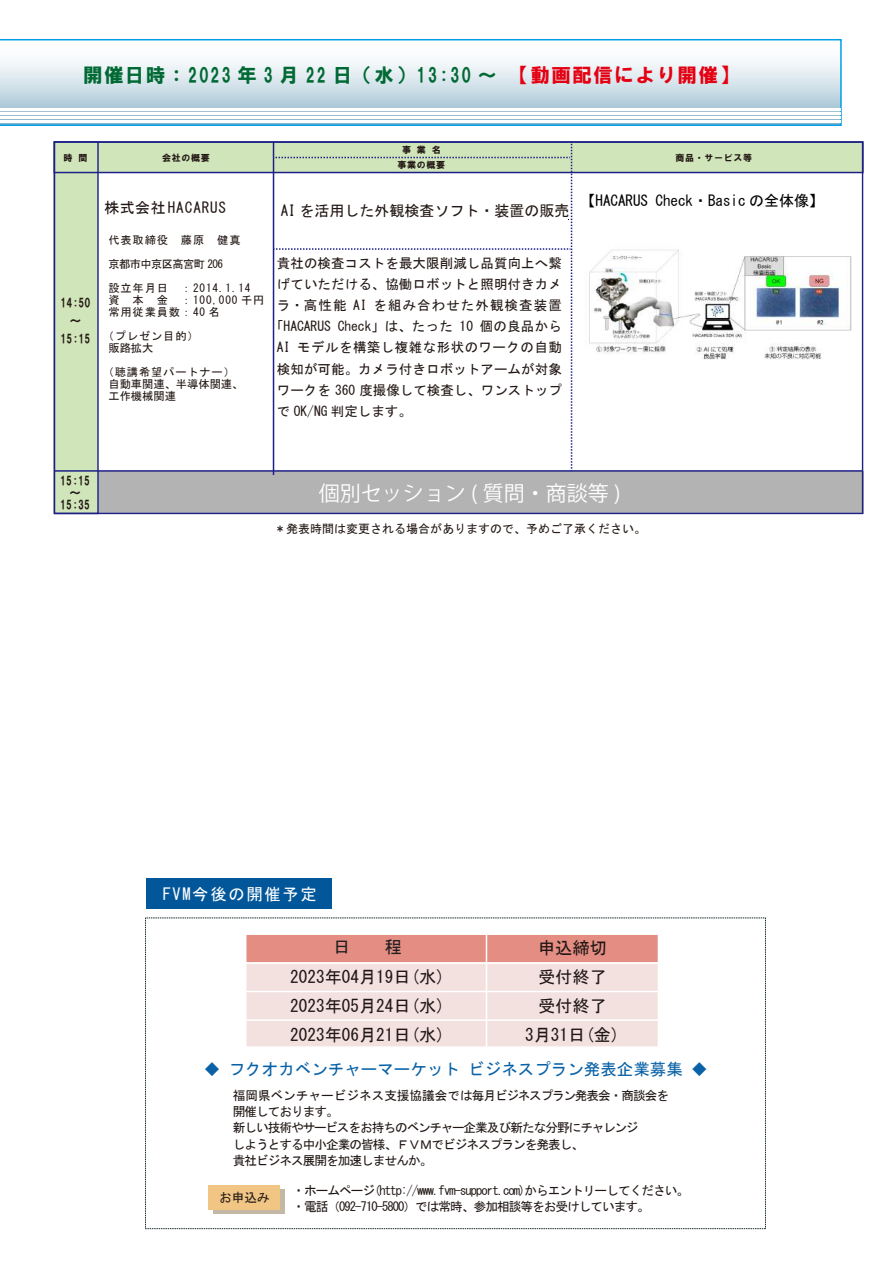
<style>
.page{position:relative;width:893px;height:1263px;background:#fff}
.page>*{position:absolute;margin:0;border:0;box-sizing:border-box;transform-origin:0 0}
.t1{font:21px "Koz Go Pro";color:#fff}
.t2{font:19.5px "HG Soei Kakugothic UB";letter-spacing:.075em;color:#006934}
.t3{font:17.25px/28.7px "MS Gothic";color:#201714;text-align:justify}
.t4{font:17.25px "MS Gothic";color:#231f20}
.t5{font:16.5px "MS Gothic";color:#0962a7}
.t6{font:16.35px "MS Gothic";letter-spacing:.1em;color:#fff}
.t7{font:15px "MS Gothic";color:#000}
.t8{font:15px "MS Gothic";color:#231815}
.t9{font:15px "MS Gothic";letter-spacing:.06em;color:#231815}
.t10{font:13.5px "MS Gothic";letter-spacing:.005em;color:#231815}
.t11{font:13.5px "MS Gothic";letter-spacing:.035em;color:#231815}
.t12{font:13.5px "MS Gothic";letter-spacing:.08em;color:#231815}
.t13{font:12.6px/16.4px "MS Gothic";letter-spacing:-.075em;color:#201714}
.t14{font:12px "MS Gothic";color:#231815}
.t15{font:12px/18px "HG Soei Kakugothic UB";color:#231815;text-align:center}
.t16{font:11.25px/24px "MS Gothic";letter-spacing:.075em;color:#231815}
.t17{font:11.25px/12px "MS Gothic";color:#231815}
.t18{font:9px/15px "HG Soei Kakugothic UB";letter-spacing:.075em;color:#231815;text-align:center}
.s1{color:#e40012}
</style>
<div class="page">
<div style="left:54px;top:471px;width:809px;height:42px;background:#b3b3b4"></div>
<svg style="left:0;top:39px;width:842px;height:87px"></svg>
<hr style="left:0;top:108px;width:841px;height:2px;background:#fff">
<hr style="left:0;top:112px;width:841px;height:2px;background:#fff">
<hr style="left:0;top:117px;width:841px;height:2px;background:#fff">
<hr style="left:0;top:121px;width:841px;height:2px;background:#fff">
<div style="left:54px;top:141px;width:810px;height:32px;background:#d0e5b9;border:2px solid #1d2086"></div>
<hr style="left:273px;top:142px;width:1px;height:333px;background:#1d2086">
<div style="left:54px;top:141px;width:45px;height:373px;background:#d0e5b9;border:1px solid #1d2086"></div>
<hr style="left:54px;top:172px;width:44px;height:1px;background:#1d2086">
<hr style="left:55px;top:470px;width:808px;height:2px;background:#1d2086">
<svg style="left:274px;top:143px;width:298px;height:328px"></svg>
<div style="left:146px;top:879px;width:185px;height:30px;background:#02579b"></div>
<div style="left:213px;top:1190px;width:71px;height:24px;background:linear-gradient(to right,#c2b8a5,#c2b8a5)"></div>
<div style="left:209px;top:1185px;width:71px;height:24px;background:#f1c685"></div>
<div style="left:245px;top:962px;width:414px;height:86px;background:#f2e1de;border:2px solid #fff"></div>
<hr style="left:246px;top:991px;width:412px;height:1px;background:#fff">
<hr style="left:486px;top:963px;width:1px;height:84px;background:#fff">
<div style="left:245px;top:933px;width:414px;height:30px;background:#e38d83;border:2px solid #fff"></div>
<svg style="left:486px;top:934px;width:1px;height:29px"></svg>
<hr style="left:246px;top:1019px;width:412px;height:2px;background:#fff">
<img style="left:589px;top:249px;width:263px;height:110px">
<h2 class="t2" style="left:83px;top:65px;width:657px">開催日時：2023 年 3 月 22 日（水）13:30 ～　<span class="s1">【動画配信により開催】</span></h2>
<p class="t18" style="left:162px;top:150px;width:49px">会社の概要</p>
<p class="t18" style="left:398px;top:142px;width:49px">事 業 名事業の概要</p>
<p class="t18" style="left:64px;top:150px;width:25px">時 間</p>
<p class="t18" style="left:675px;top:150px;width:78px">商品・サービス等</p>
<p class="t15" style="left:61px;top:294px;width:31px">14:50～<br>15:15</p>
<p class="t9" style="left:104px;top:200px;width:123px">株式会社HACARUS</p>
<p class="t16" style="left:108px;top:228px;width:144px">代表取締役　藤原　健真京都市中京区高宮町 206<br>設立年月日　：2014.1.14</p>
<p class="t16" style="left:108px;top:294px;width:158px;line-height:12px">資　本　金　：100,000 千円常用従業員数：40 名</p>
<p class="t16" style="left:108px;top:330px;width:92px;line-height:12px;text-indent:-6px">（プレゼン目的）販路拡大</p>
<p class="t17" style="left:108px;top:366px;width:136px;text-indent:-6px">（聴講希望パートナー）自動車関連、半導体関連、工作機械関連</p>
<p class="t8" style="left:281px;top:203px;width:290px">AI を活用した外観検査ソフト・装置の販売</p>
<p class="t10" style="left:277px;top:257px;width:287px">貴社の検査コストを最大限削減し品質向上へ繋</p>
<p class="t10" style="left:277px;top:278px;width:286px">げていただける、協働ロボットと照明付きカメ</p>
<p class="t12" style="left:277px;top:299px;width:286px">ラ・高性能 AI を組み合わせた外観検査装置</p>
<p class="t10" style="left:270px;top:320px;width:293px">「HACARUS Check」は、たった 10 個の良品から</p>
<p class="t11" style="left:277px;top:341px;width:287px">AI モデルを構築し複雑な形状のワークの自動</p>
<p class="t10" style="left:277px;top:362px;width:286px">検知が可能。カメラ付きロボットアームが対象</p>
<p class="t10" style="left:277px;top:383px;width:286px">ワークを 360 度撮像して検査し、ワンストップ</p>
<p class="t10" style="left:277px;top:404px;width:136px">で OK/NG 判定します。</p>
<p class="t7" style="left:580px;top:193px;width:245px">【HACARUS Check・Basic の全体像】</p>
<p class="t15" style="left:60px;top:474px;width:31px;line-height:12px">15:15～<br>15:35</p>
<h1 class="t1" style="left:319px;top:480px;width:303px">個別セッション ( 質問・商談等 )</h1>
<p class="t14" style="left:274px;top:522px;width:373px">＊発表時間は変更される場合がありますので、予めご了承ください。</p>
<p class="t6" style="left:163px;top:886px;width:155px">FVM今後の開催予定</p>
<h3 class="t4" style="left:333px;top:938px;width:19px">日</h3>
<h3 class="t4" style="left:385px;top:938px;width:19px">程</h3>
<h3 class="t3" style="left:290px;top:963px;width:156px">2023年04月19日(水)<br>2023年05月24日(水)<br>2023年06月21日(水)</h3>
<h3 class="t3" style="left:538px;top:933px;width:70px">申込締切</h3>
<h3 class="t3" style="left:525px;top:963px;width:96px;text-align:center">受付終了<br>受付終了<br>3月31日(金)</h3>
<h3 class="t5" style="left:204px;top:1061px;width:505px">◆ フクオカベンチャーマーケット ビジネスプラン発表企業募集 ◆</h3>
<p class="t13" style="left:233px;top:1087px;width:438px">福岡県ベンチャービジネス支援協議会では毎月ビジネスプラン発表会・商談会を開催しております。<br>新しい技術やサービスをお持ちのベンチャー企業及び新たな分野にチャレンジ<br>しようとする中小企業の皆様、ＦＶＭでビジネスプランを発表し、<br>貴社ビジネス展開を加速しませんか。</p>
<p class="t13" style="left:219px;top:1189px;width:52px">お申込み</p>
<p class="t13" style="left:292px;top:1182px;width:398px">・ホームページ(http://www.fvm-support.com)からエントリーしてください。・電話（092-710-5800）では常時、参加相談等をお受けしています。</p>
</div>
